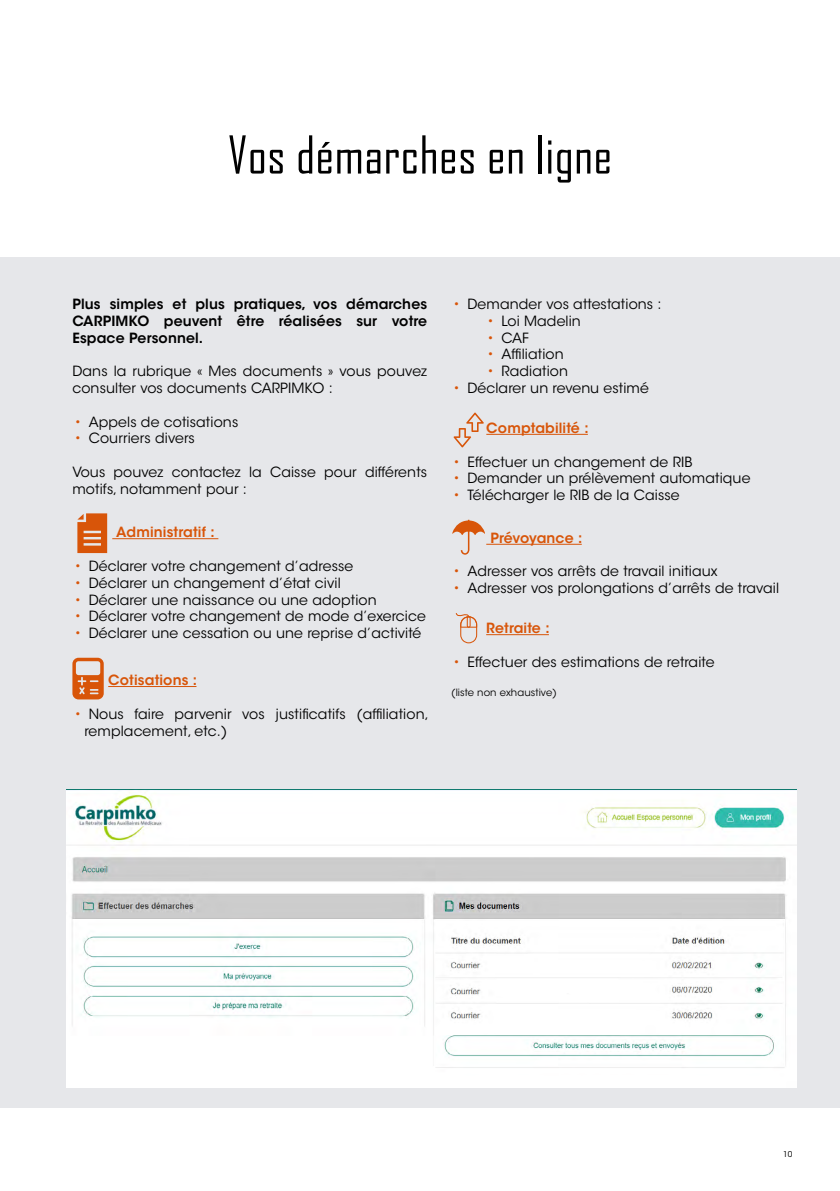
<style>
.page{position:relative;width:840px;height:1191px;background:#fff}
.page>*{position:absolute;margin:0;border:0;box-sizing:border-box;transform-origin:0 0}
.t1{font:50px "Agency FB";letter-spacing:.01em;color:#000}
.t2{font:14px/16.8px "ITC Avant Garde Std";letter-spacing:.01em;color:#000}
.t3{font:600 14px/16.8px "ITC Avant Garde Std";letter-spacing:.01em;color:#000;text-align:justify}
.t4{font:600 14px "ITC Avant Garde Std";letter-spacing:.01em;color:#d85509}
.t5{font:600 14px "ITC Avant Garde Std";letter-spacing:-.015em;color:#d85509}
.t6{font:10px "ITC Avant Garde Std";letter-spacing:.01em;color:#000}
.t7{font:8px "ITC Avant Garde Std";color:#000}
.s1{color:#d85509}
</style>
<div class="page">
<div style="left:0;top:258px;width:839px;height:849px;background:#e6e7ea"></div>
<hr style="left:112px;top:538px;width:106px;height:1px;background:#d85509">
<hr style="left:108px;top:686px;width:88px;height:1px;background:#d85509">
<svg style="left:77px;top:513px;width:30px;height:40px"></svg>
<svg style="left:72px;top:658px;width:32px;height:41px"></svg>
<hr style="left:486px;top:434px;width:101px;height:1px;background:#d85509">
<hr style="left:486px;top:544px;width:95px;height:1px;background:#d85509">
<hr style="left:486px;top:634px;width:62px;height:1px;background:#d85509">
<svg style="left:453px;top:412px;width:30px;height:35px"></svg>
<svg style="left:452px;top:520px;width:33px;height:34px"></svg>
<svg style="left:455px;top:613px;width:22px;height:30px"></svg>
<img style="left:67px;top:789px;width:729px;height:298px">
<h1 class="t1" style="left:228px;top:124px;width:385px">Vos démarches en ligne</h1>
<p class="t3" style="left:72px;top:295px;width:356px">Plus simples et plus pratiques, vos démarches CARPIMKO peuvent être réalisées sur votre Espace Personnel.</p>
<p class="t2" style="left:72px;top:363px;width:356px">Dans la rubrique « Mes documents » vous pouvez consulter vos documents CARPIMKO :</p>
<p class="t2" style="left:74px;top:413px;width:165px"><span class="s1">•</span> Appels de cotisations</p>
<p class="t2" style="left:74px;top:430px;width:122px"><span class="s1">•</span> Courriers divers</p>
<p class="t2" style="left:72px;top:464px;width:356px">Vous pouvez contactez la Caisse pour différents motifs, notamment pour :</p>
<p class="t4" style="left:116px;top:523px;width:100px">Administratif :</p>
<p class="t2" style="left:74px;top:557px;width:280px"><span class="s1">•</span> Déclarer votre changement d’adresse</p>
<p class="t2" style="left:74px;top:574px;width:268px"><span class="s1">•</span> Déclarer un changement d’état civil</p>
<p class="t2" style="left:74px;top:591px;width:303px"><span class="s1">•</span> Déclarer une naissance ou une adoption</p>
<p class="t2" style="left:74px;top:608px;width:352px"><span class="s1">•</span> Déclarer votre changement de mode d’exercice</p>
<p class="t2" style="left:74px;top:625px;width:348px"><span class="s1">•</span> Déclarer une cessation ou une reprise d’activité</p>
<p class="t4" style="left:108px;top:671px;width:90px">Cotisations :</p>
<p class="t2" style="left:84px;top:705px;width:346px;text-indent:-10px"><span class="s1">•</span> Nous faire parvenir vos justificatifs (affiliation, remplacement, etc.)</p>
<p class="t2" style="left:453px;top:296px;width:210px"><span class="s1">•</span> Demander vos attestations :</p>
<p class="t2" style="left:487px;top:312px;width:95px"><span class="s1">•</span> Loi Madelin</p>
<p class="t2" style="left:487px;top:329px;width:43px"><span class="s1">•</span> CAF</p>
<p class="t2" style="left:487px;top:346px;width:78px"><span class="s1">•</span> Affiliation</p>
<p class="t2" style="left:487px;top:363px;width:82px"><span class="s1">•</span> Radiation</p>
<p class="t2" style="left:453px;top:380px;width:197px"><span class="s1">•</span> Déclarer un revenu estimé</p>
<p class="t4" style="left:486px;top:419px;width:104px">Comptabilité :</p>
<p class="t2" style="left:453px;top:453px;width:240px"><span class="s1">•</span> Effectuer un changement de RIB</p>
<p class="t2" style="left:453px;top:470px;width:298px"><span class="s1">•</span> Demander un prélèvement automatique</p>
<p class="t2" style="left:453px;top:487px;width:228px"><span class="s1">•</span> Télécharger le RIB de la Caisse</p>
<p class="t5" style="left:490px;top:529px;width:93px">Prévoyance :</p>
<p class="t2" style="left:453px;top:563px;width:266px"><span class="s1">•</span> Adresser vos arrêts de travail initiaux</p>
<p class="t2" style="left:453px;top:580px;width:327px"><span class="s1">•</span> Adresser vos prolongations d’arrêts de travail</p>
<p class="t4" style="left:486px;top:619px;width:65px">Retraite :</p>
<p class="t2" style="left:453px;top:653px;width:263px"><span class="s1">•</span> Effectuer des estimations de retraite</p>
<p class="t6" style="left:451px;top:686px;width:107px">(liste non exhaustive)</p>
<p class="t7" style="left:782px;top:1149px;width:11px">10</p>
</div>
